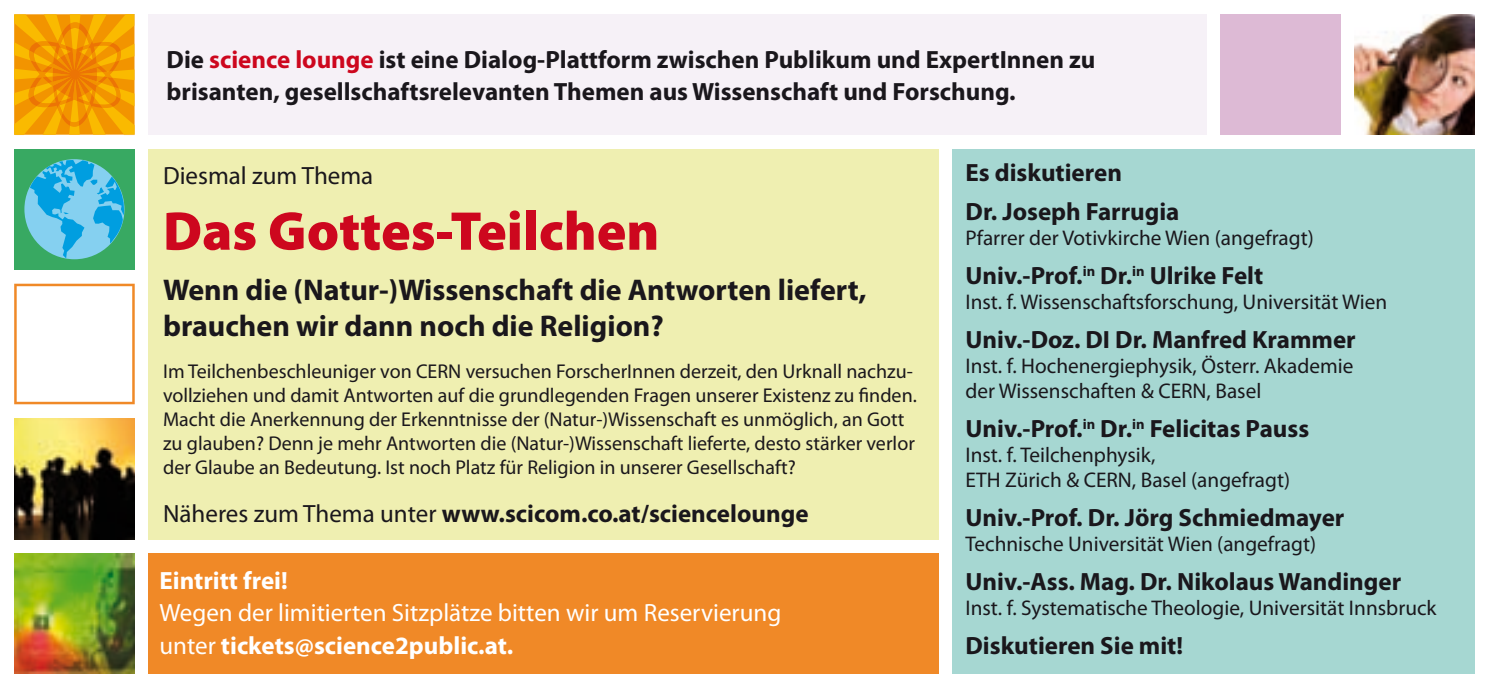
<style>
.page{position:relative;width:1489px;height:688px;background:#fff}
.page>*{position:absolute;margin:0;border:0;box-sizing:border-box;transform-origin:0 0}
.t1{font:900 55px "Myriad Pro";color:#cd071e}
.t2{font:700 30px/36px "Myriad Pro";color:#1a171c}
.t3{font:700 25px/32.5px "Myriad Pro";color:#1a171c}
.t4{font:25px/32.5px "Myriad Pro";color:#fff}
.t5{font:25px "Myriad Pro";color:#1a171c}
.t6{font:700 25px "Myriad Pro";color:#fff}
.t7{font:21.25px/25px "Myriad Pro";color:#1a171c}
.t8{font:20px/24px "Myriad Pro";color:#1a171c}
.s1{color:#cd071e}
.s2{font-weight:400}
.s3{font-weight:700}
</style>
<div class="page">
<svg style="left:14px;top:14px;width:121px;height:121px;background:#f39c02"></svg>
<div style="left:148px;top:14px;width:1058px;height:121px;background:#f6f1f7"></div>
<div style="left:952px;top:149px;width:522px;height:524px;background:#a6d7d2"></div>
<div style="left:148px;top:149px;width:790px;height:390px;background:#efefb1"></div>
<div style="left:148px;top:553px;width:790px;height:120px;background:#f08927"></div>
<svg style="left:14px;top:283px;width:121px;height:121px"></svg>
<img style="left:1354px;top:14px;width:120px;height:121px">
<img style="left:14px;top:418px;width:121px;height:121px">
<div style="left:14px;top:149px;width:121px;height:120px;background:#38a962"></div>
<svg style="left:24px;top:159px;width:100px;height:100px"></svg>
<svg style="left:30px;top:160px;width:95px;height:98px"></svg>
<img style="left:14px;top:553px;width:121px;height:120px">
<div style="left:1220px;top:14px;width:120px;height:121px;background:#ddbad5"></div>
<p class="t3" style="left:167px;top:42px;width:930px">Die <span class="s1">science lounge</span> ist eine Dialog-Plattform zwischen Publikum und ExpertInnen zu brisanten, gesellschaftsrelevanten Themen aus Wissenschaft und Forschung.</p>
<p class="t5" style="left:163px;top:160px;width:212px">Diesmal zum Thema</p>
<h1 class="t1" style="left:163px;top:194px;width:497px">Das Gottes-Teilchen</h1>
<p class="t2" style="left:163px;top:271px;width:705px">Wenn die (Natur-)Wissenschaft die Antworten liefert, brauchen wir dann noch die Religion?</p>
<p class="t8" style="left:163px;top:358px;width:755px">Im Teilchenbeschleuniger von CERN versuchen ForscherInnen derzeit, den Urknall nachzu&shy;vollziehen und damit Antworten auf die grundlegenden Fragen unserer Existenz zu finden.<br>Macht die Anerkennung der Erkenntnisse der (Natur-)Wissenschaft es unmöglich, an Gott zu glauben? Denn je mehr Antworten die (Natur-)Wissenschaft lieferte, desto stärker verlor der Glaube an Bedeutung. Ist noch Platz für Religion in unserer Gesellschaft?</p>
<p class="t3" style="left:163px;top:496px;width:647px"><span class="s2">Näheres zum Thema unter</span> www.scicom.co.at/sciencelounge</p>
<p class="t6" style="left:159px;top:563px;width:130px">Eintritt frei!</p>
<p class="t4" style="left:159px;top:596px;width:623px">Wegen der limitierten Sitzplätze bitten wir um Reservierung unter <span class="s3">tickets@science2public.at.</span></p>
<p class="t3" style="left:965px;top:152px;width:215px;line-height:39.5px">Es diskutieren<br>Dr. Joseph Farrugia</p>
<p class="t7" style="left:965px;top:225px;width:350px">Pfarrer der Votivkirche Wien (angefragt)</p>
<p class="t3" style="left:965px;top:258px;width:299px">Univ.-Prof.<sup>in</sup> Dr.<sup>in</sup> Ulrike Felt</p>
<p class="t7" style="left:965px;top:289px;width:423px">Inst. f. Wissenschaftsforschung, Universität Wien</p>
<p class="t3" style="left:965px;top:322px;width:392px">Univ.-Doz. DI Dr. Manfred Krammer</p>
<p class="t7" style="left:965px;top:353px;width:389px">Inst. f. Hochenergiephysik, Österr. Akademie der Wissenschaften &amp; CERN, Basel</p>
<p class="t3" style="left:965px;top:411px;width:345px">Univ.-Prof.<sup>in</sup> Dr.<sup>in</sup> Felicitas Pauss</p>
<p class="t7" style="left:965px;top:442px;width:326px">Inst. f. Teilchenphysik,<br>ETH Zürich &amp; CERN, Basel (angefragt)</p>
<p class="t3" style="left:965px;top:500px;width:380px">Univ.-Prof. Dr. Jörg Schmiedmayer</p>
<p class="t7" style="left:965px;top:531px;width:352px">Technische Universität Wien (angefragt)</p>
<p class="t3" style="left:965px;top:564px;width:437px">Univ.-Ass. Mag. Dr. Nikolaus Wandinger</p>
<p class="t7" style="left:965px;top:594px;width:472px">Inst. f. Systematische Theologie, Universität Innsbruck</p>
<p class="t3" style="left:965px;top:628px;width:219px">Diskutieren Sie mit!</p>
</div>
